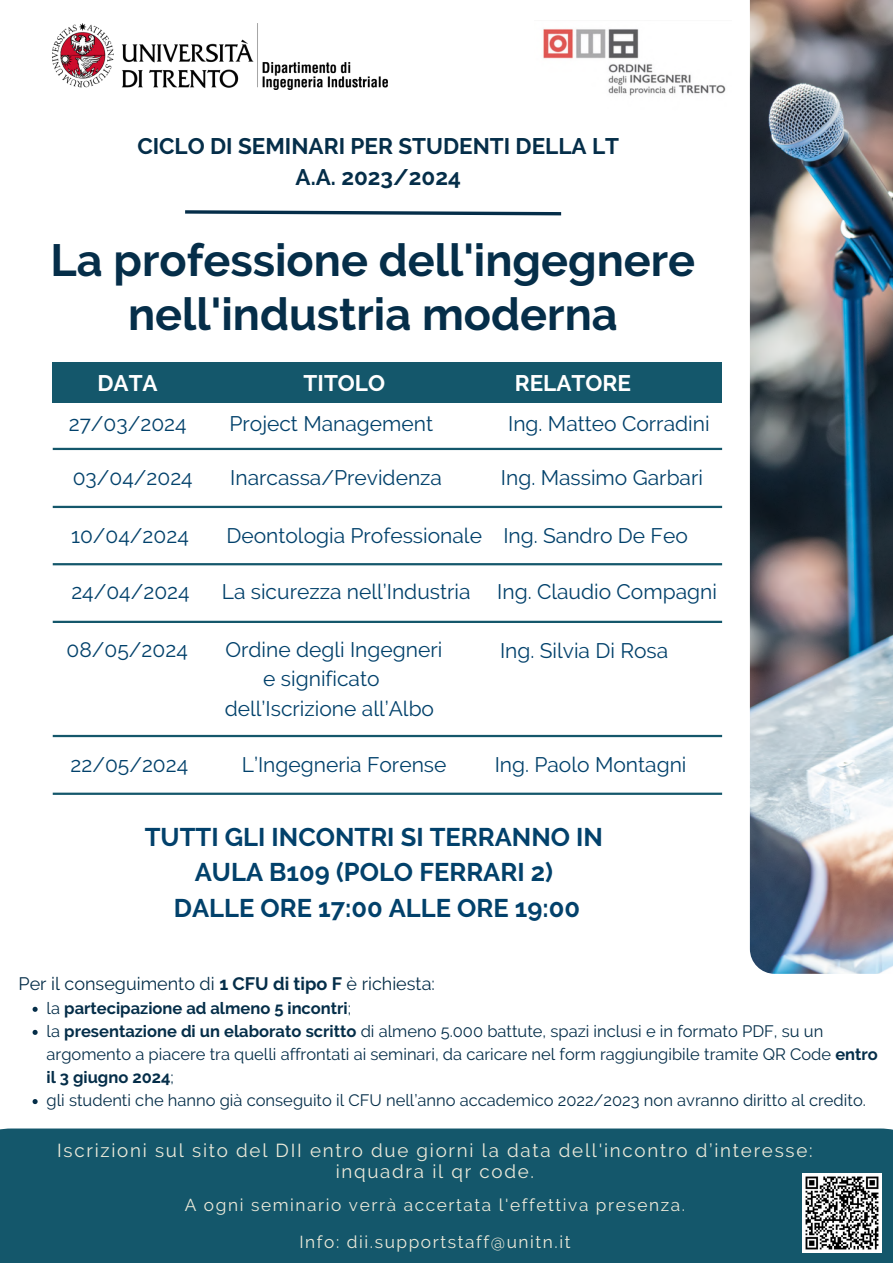
<style>
.page{position:relative;width:893px;height:1263px;background:#fff}
.page>*{position:absolute;margin:0;border:0;box-sizing:border-box;transform-origin:0 0}
.t1{font:700 45px/53.4px "Raleway";color:#052e49;text-align:center}
.t2{font:700 25.5px/35.4px "Raleway";color:#02416b;text-align:center}
.t3{font:700 22.5px/31.5px "Raleway";color:#052e49;text-align:center}
.t4{font:700 22.5px "Raleway";color:#fff}
.t5{font:21px "Raleway";color:#02416b}
.t6{font:18.75px/21.4px "Raleway";letter-spacing:.09em;color:#eceada;text-align:center}
.t7{font:18px "Raleway";color:#052e49}
.t8{font:17.25px "Raleway";letter-spacing:.09em;color:#eceada}
.t9{font:16.5px/23.1px "Raleway";color:#052e49}
.t10{font:700 16.5px "Raleway";color:#052e49}
.s1{font-weight:700}
.s2{font-weight:400}
</style>
<div class="page">
<img style="left:750px;top:0;width:143px;height:974px">
<svg style="left:185px;top:210px;width:377px;height:6px"></svg>
<div style="left:0;top:1128px;width:893px;height:135px;background:#14576b"></div>
<img style="left:52px;top:24px;width:335px;height:65px">
<div style="left:53px;top:362px;width:669px;height:40px;background:#14576b"></div>
<hr style="left:53px;top:448px;width:669px;height:2px;background:#14576b">
<hr style="left:53px;top:506px;width:669px;height:2px;background:#14576b">
<hr style="left:53px;top:563px;width:669px;height:2px;background:#14576b">
<hr style="left:53px;top:621px;width:669px;height:2px;background:#14576b">
<hr style="left:53px;top:735px;width:669px;height:2px;background:#14576b">
<hr style="left:53px;top:793px;width:669px;height:2px;background:#14576b">
<img style="left:543px;top:29px;width:183px;height:67px">
<img style="left:802px;top:1173px;width:79px;height:79px">
<svg style="left:33px;top:1007px;width:5px;height:5px"></svg>
<svg style="left:33px;top:1030px;width:5px;height:5px"></svg>
<svg style="left:33px;top:1099px;width:5px;height:5px"></svg>
<h4 class="t3" style="left:137px;top:130px;width:483px">CICLO DI SEMINARI PER STUDENTI DELLA LT<br>A.A. 2023/2024</h4>
<h4 class="t1" style="left:51px;top:234px;width:646px">La professione dell'ingegnere nell'industria moderna</h4>
<h4 class="t4" style="left:97px;top:369px;width:62px">DATA</h4>
<h4 class="t4" style="left:304px;top:369px;width:83px">TITOLO</h4>
<h4 class="t4" style="left:515px;top:369px;width:118px">RELATORE</h4>
<p class="t5" style="left:69px;top:412px;width:119px">27/03/2024</p>
<p class="t5" style="left:229px;top:412px;width:205px">Project Management</p>
<p class="t5" style="left:508px;top:412px;width:203px">Ing. Matteo Corradini</p>
<p class="t5" style="left:73px;top:465px;width:121px">03/04/2024</p>
<p class="t5" style="left:230px;top:465px;width:213px">Inarcassa/Previdenza</p>
<p class="t5" style="left:501px;top:465px;width:203px">Ing. Massimo Garbari</p>
<p class="t5" style="left:71px;top:523px;width:119px">10/04/2024</p>
<p class="t5" style="left:226px;top:523px;width:463px">Deontologia Professionale Ing. Sandro De Feo</p>
<h5 class="t5" style="left:71px;top:579px;width:120px">24/04/2024</h5>
<h5 class="t5" style="left:222px;top:579px;width:250px">La sicurezza nell’Industria</h5>
<h5 class="t5" style="left:497px;top:579px;width:221px">Ing. Claudio Compagni</h5>
<h5 class="t5" style="left:67px;top:637px;width:123px">08/05/2024</h5>
<h5 class="t5" style="left:225px;top:637px;width:218px">Ordine degli Ingegneri</h5>
<h5 class="t5" style="left:263px;top:666px;width:118px">e significato</h5>
<h5 class="t5" style="left:225px;top:696px;width:211px">dell’Iscrizione all’Albo</h5>
<h5 class="t5" style="left:500px;top:638px;width:170px">Ing. Silvia Di Rosa</h5>
<p class="t5" style="left:70px;top:752px;width:119px">22/05/2024</p>
<p class="t5" style="left:242px;top:752px;width:206px">L’Ingegneria Forense</p>
<p class="t5" style="left:495px;top:752px;width:193px">Ing. Paolo Montagni</p>
<h5 class="t2" style="left:145px;top:819px;width:460px">TUTTI GLI INCONTRI SI TERRANNO IN<br>AULA B109 (POLO FERRARI 2)<br>DALLE ORE 17:00 ALLE ORE 19:00</h5>
<h1 class="t7" style="left:18px;top:973px;width:418px">Per il conseguimento di <span class="s1">1 CFU di tipo F</span> è richiesta:</h1>
<h3 class="t10" style="left:47px;top:998px;width:306px"><span class="s2">la</span> partecipazione ad almeno 5 incontri<span class="s2">;</span></h3>
<h4 class="t9" style="left:47px;top:1020px;width:833px">la <span class="s1">presentazione di un elaborato scritto</span> di almeno 5.000 battute, spazi inclusi e in formato PDF, su un argomento a piacere tra quelli affrontati ai seminari, da caricare nel form raggiungibile tramite QR Code <span class="s1">entro il 3 giugno 2024</span>;</h4>
<h4 class="t9" style="left:47px;top:1089px;width:821px">gli studenti che hanno già conseguito il CFU nell’anno accademico 2022/2023 non avranno diritto al credito.</h4>
<h4 class="t6" style="left:57px;top:1140px;width:757px">Iscrizioni sul sito del DII entro due giorni la data dell'incontro d’interesse: inquadra il qr code.</h4>
<h4 class="t8" style="left:185px;top:1195px;width:502px">A ogni seminario verrà accertata l'effettiva presenza.</h4>
<h2 class="t8" style="left:299px;top:1231px;width:273px">Info: dii.supportstaff@unitn.it</h2>
</div>
